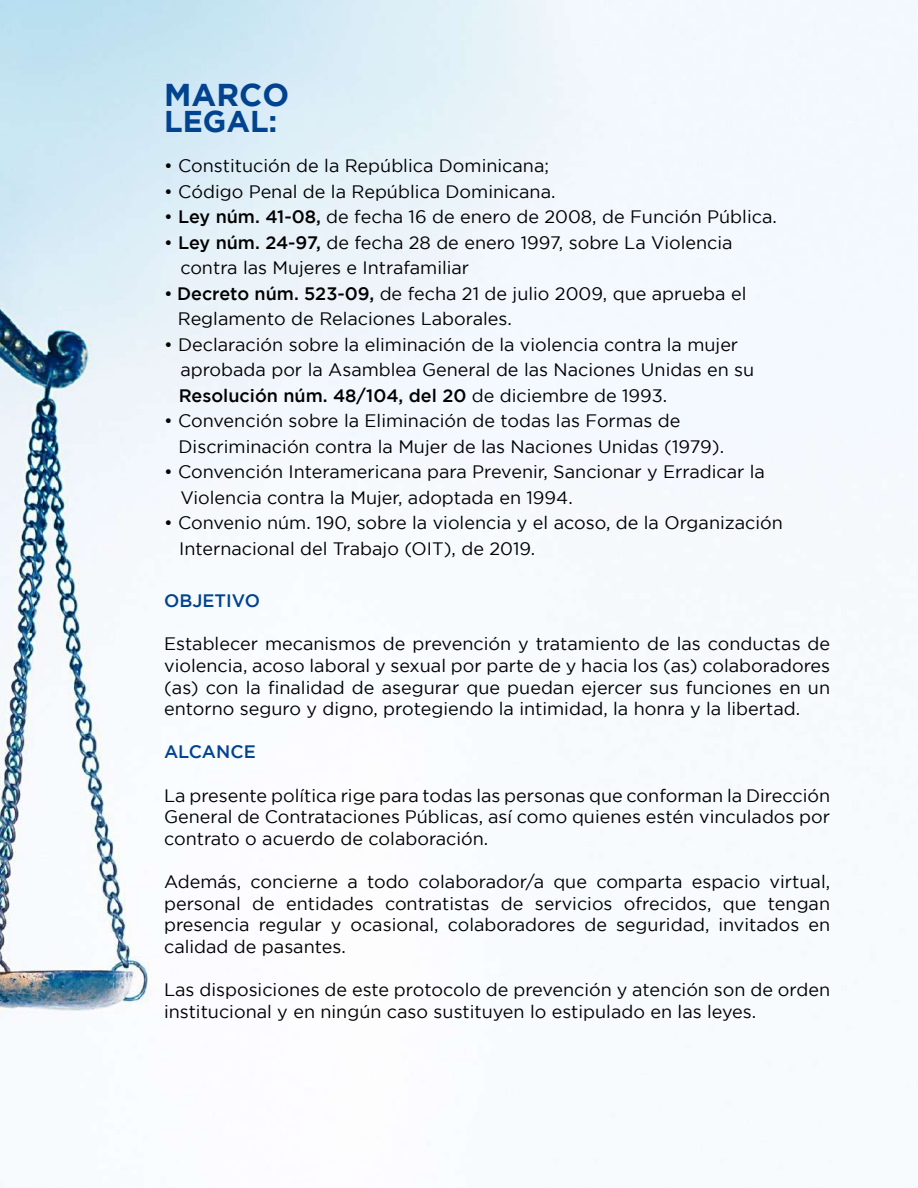
<style>
.page{position:relative;width:918px;height:1188px;background:#fff}
.page>*{position:absolute;margin:0;border:0;box-sizing:border-box;transform-origin:0 0}
.t1{font:700 31.5px "Gotham";color:#01438f}
.t2{font:700 30px "Gotham";color:#01438f}
.t3{font:18px/21.6px "Gotham";color:#000}
.t4{font:500 18px "Gotham";color:#01438f}
.s1{font-weight:500}
</style>
<div class="page">
<img style="left:0;top:0;width:918px;height:1188px">
<h1 class="t1" style="left:164px;top:77px;width:127px">MARCO</h1>
<h2 class="t2" style="left:164px;top:104px;width:115px">LEGAL:</h2>
<p class="t3" style="left:164px;top:155px;width:386px">• Constitución de la República Dominicana;</p>
<p class="t3" style="left:164px;top:180px;width:393px">• Código Penal de la República Dominicana.</p>
<p class="t3" style="left:164px;top:206px;width:614px">• <span class="s1">Ley núm. 41-08,</span> de fecha 16 de enero de 2008, de Función Pública.</p>
<p class="t3" style="left:180px;top:229px;width:554px;line-height:25.5px;text-indent:-16px">• <span class="s1">Ley núm. 24-97,</span> de fecha 28 de enero 1997, sobre La Violencia contra las Mujeres e Intrafamiliar</p>
<p class="t3" style="left:178px;top:280px;width:570px;line-height:25.5px;text-indent:-14px">• <span class="s1">Decreto núm. 523-09,</span> de fecha 21 de julio 2009, que aprueba el<br>Reglamento de Relaciones Laborales.</p>
<p class="t3" style="left:179px;top:331px;width:577px;line-height:25.5px;text-indent:-15px">• Declaración sobre la eliminación de la violencia contra la mujer aprobada por la Asamblea General de las Naciones Unidas en su<br><span class="s1">Resolución núm. 48/104, del 20</span> de diciembre de 1993.</p>
<p class="t3" style="left:179px;top:408px;width:547px;line-height:25.5px;text-indent:-14px">• Convención sobre la Eliminación de todas las Formas de<br>Discriminación contra la Mujer de las Naciones Unidas (1979).</p>
<p class="t3" style="left:180px;top:459px;width:586px;line-height:25.5px;text-indent:-16px">• Convención Interamericana para Prevenir, Sancionar y Erradicar la<br>Violencia contra la Mujer, adoptada en 1994.</p>
<p class="t3" style="left:179px;top:510px;width:605px;line-height:25.5px;text-indent:-15px">• Convenio núm. 190, sobre la violencia y el acoso, de la Organización<br>Internacional del Trabajo (OIT), de 2019.</p>
<p class="t4" style="left:164px;top:591px;width:97px">OBJETIVO</p>
<p class="t3" style="left:164px;top:633px;width:668px;text-align:justify">Establecer mecanismos de prevención y tratamiento de las conductas de violencia, acoso laboral y sexual por parte de y hacia los (as) colaboradores (as) con la finalidad de asegurar que puedan ejercer sus funciones en un entorno seguro y digno, protegiendo la intimidad, la honra y la libertad.</p>
<p class="t4" style="left:164px;top:742px;width:93px">ALCANCE</p>
<p class="t3" style="left:164px;top:784px;width:668px;text-align:justify">La presente política rige para todas las personas que conforman la Dirección General de Contrataciones Públicas, así como quienes estén vinculados por contrato o acuerdo de colaboración.</p>
<p class="t3" style="left:164px;top:870px;width:668px;text-align:justify">Además, concierne a todo colaborador/a que comparta espacio virtual, personal de entidades contratistas de servicios ofrecidos, que tengan presencia regular y ocasional, colaboradores de seguridad, invitados en calidad de pasantes.</p>
<p class="t3" style="left:164px;top:978px;width:668px">Las disposiciones de este protocolo de prevención y atención son de orden institucional y en ningún caso sustituyen lo estipulado en las leyes.</p>
</div>
